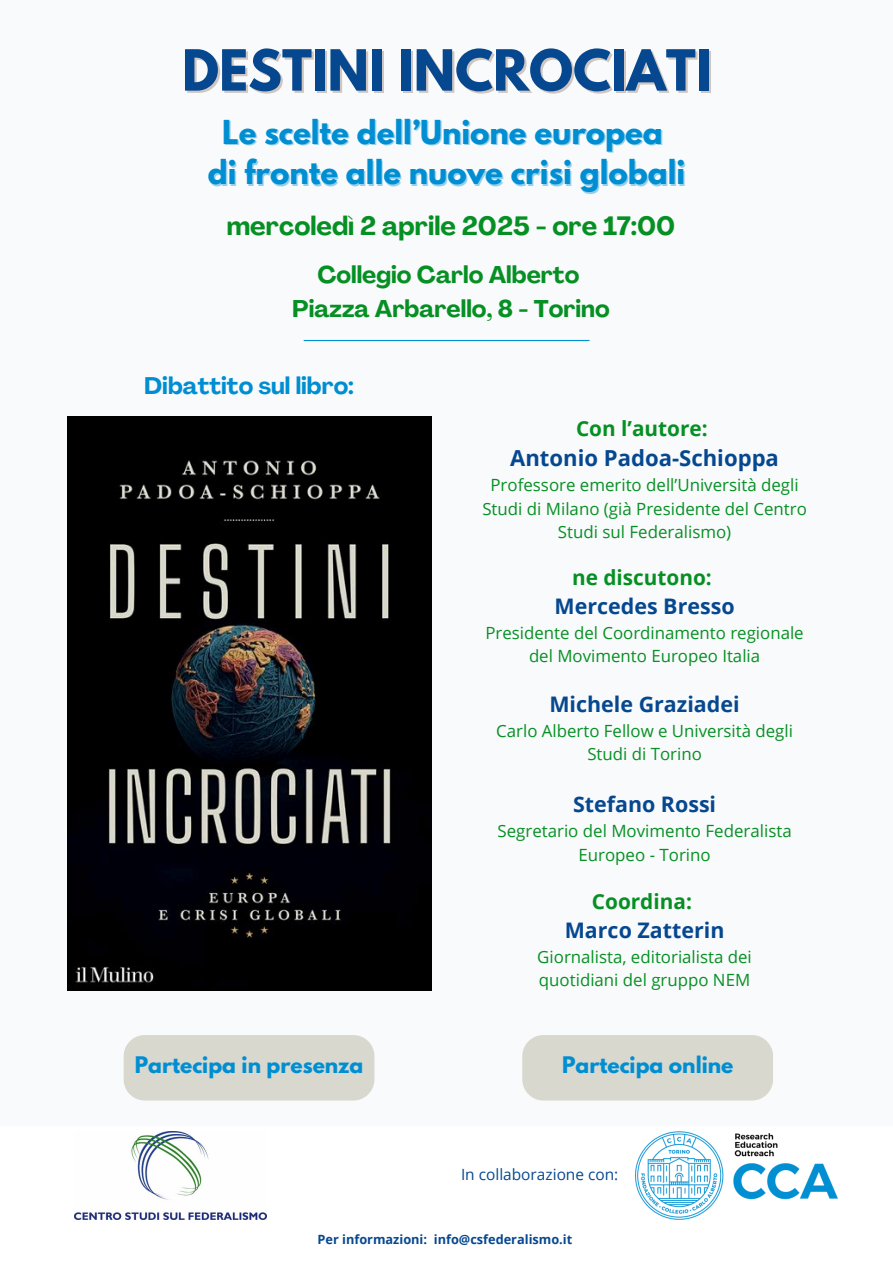
<style>
.page{position:relative;width:893px;height:1263px;background:#f9fafb}
.page>*{position:absolute;margin:0;border:0;box-sizing:border-box;transform-origin:0 0}
.t1{font:700 50.25px "League Spartan";color:#064890}
.t2{font:700 29.25px "League Spartan";color:#008ed2}
.t3{font:700 26.1px "Agrandir";color:#069024}
.t4{font:700 23.85px/33.2px "Agrandir";color:#069024;text-align:center}
.t5{font:700 23.7px "Agrandir";color:#008ed2}
.t6{font:700 22.05px "Open Sans";color:#064890}
.t7{font:700 21.45px "Open Sans";color:#064890}
.t8{font:700 20.77px "Open Sans";color:#069024}
.t9{font:700 20.25px "League Spartan";color:#008ed2}
.t10{font:16.88px/23.5px "Open Sans";color:#069024;text-align:center}
.t11{font:16.8px/23.5px "Open Sans";color:#069024;text-align:center}
.t12{font:15.45px "Open Sans";color:#064890}
.t13{font:700 12.75px "Open Sans";color:#064890}
</style>
<div class="page">
<hr style="left:304px;top:340px;width:285px;height:1px;background:#008fd1">
<div style="left:0;top:1126px;width:893px;height:137px;background:#fff"></div>
<img style="left:75px;top:1131px;width:192px;height:88px">
<img style="left:635px;top:1131px;width:202px;height:88px">
<div style="left:124px;top:1035px;width:250px;height:65px;background:#d8d8cf"></div>
<div style="left:522px;top:1035px;width:251px;height:65px;background:#d8d8cf"></div>
<img style="left:67px;top:416px;width:364px;height:574px">
<p class="t1" style="left:182px;top:45px;width:531px">DESTINI INCROCIATI</p>
<h5 class="t2" style="left:222px;top:117px;width:442px">Le scelte dell’Unione europea</h5>
<h4 class="t2" style="left:208px;top:158px;width:479px">di fronte alle nuove crisi globali</h4>
<h3 class="t3" style="left:227px;top:215px;width:450px">mercoledì 2 aprile 2025 - ore 17:00</h3>
<p class="t4" style="left:292px;top:261px;width:319px">Collegio Carlo Alberto<br>Piazza Arbarello, 8 - Torino</p>
<h5 class="t5" style="left:144px;top:377px;width:211px">Dibattito sul libro:</h5>
<h1 class="t8" style="left:576px;top:414px;width:133px">Con l’autore:</h1>
<h1 class="t6" style="left:510px;top:443px;width:270px">Antonio Padoa-Schioppa</h1>
<h1 class="t10" style="left:482px;top:473px;width:326px">Professore emerito dell’Università degli<br>Studi di Milano (già Presidente del Centro<br>Studi sul Federalismo)</h1>
<h2 class="t8" style="left:572px;top:562px;width:141px">ne discutono:</h2>
<h2 class="t7" style="left:554px;top:591px;width:181px">Mercedes Bresso</h2>
<h2 class="t11" style="left:485px;top:621px;width:320px">Presidente del Coordinamento regionale del Movimento Europeo Italia</h2>
<h3 class="t7" style="left:549px;top:689px;width:192px">Michele Graziadei</h3>
<h3 class="t11" style="left:496px;top:719px;width:298px">Carlo Alberto Fellow e Università degli<br>Studi di Torino</h3>
<h3 class="t7" style="left:573px;top:789px;width:145px">Stefano Rossi</h3>
<h3 class="t10" style="left:497px;top:819px;width:296px">Segretario del Movimento Federalista<br>Europeo - Torino</h3>
<p class="t8" style="left:592px;top:886px;width:101px">Coordina:</p>
<p class="t7" style="left:565px;top:915px;width:161px">Marco Zatterin</p>
<p class="t10" style="left:537px;top:944px;width:216px;text-align:left">Giornalista, editorialista dei quotidiani del gruppo NEM</p>
<h5 class="t9" style="left:135px;top:1055px;width:230px">Partecipa in presenza</h5>
<h5 class="t9" style="left:562px;top:1055px;width:173px">Partecipa online</h5>
<h4 class="t12" style="left:461px;top:1164px;width:159px">In collaborazione con:</h4>
<h5 class="t13" style="left:317px;top:1230px;width:256px">Per informazioni: info@csfederalismo.it</h5>
</div>
